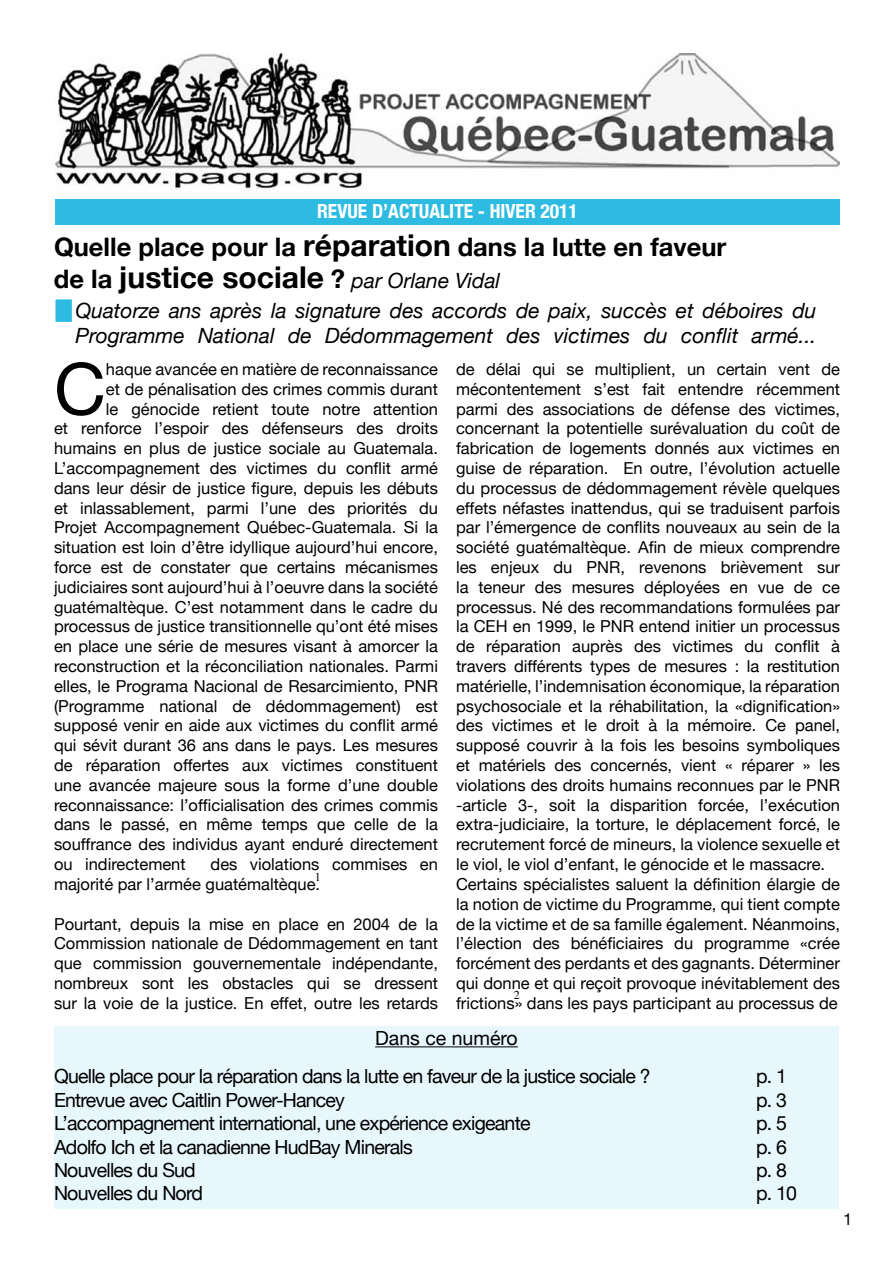
<style>
.page{position:relative;width:893px;height:1263px;background:#fff}
.page>*{position:absolute;margin:0;border:0;box-sizing:border-box;transform-origin:0 0}
.t1{font:72px "Helvetica Neue";color:#000}
.t2{font:700 30px "Helvetica Neue";color:#000}
.t3{font:700 25.5px "Helvetica Neue";color:#000}
.t4{font:italic 21px/25.2px "Helvetica Neue";color:#000}
.t5{font:19.5px/38.4px "Helvetica Neue";letter-spacing:-.04em;color:#000}
.t6{font:700 condensed 19.5px "Helvetica Neue";color:#fff}
.t7{font:16.5px/19.8px "Helvetica Neue";color:#000}
.t8{font:12px "Times";color:#000}
.s1{font-size:30px}
.s2{font-size:25.5px}
.s3{font-weight:400;font-style:italic;font-size:21px}
</style>
<div class="page">
<div style="left:54px;top:1026px;width:785px;height:182px;background:#e8f7fc"></div>
<hr style="left:375px;top:1046px;width:143px;height:1px;background:#000">
<div style="left:55px;top:199px;width:785px;height:25px;background:#2dbbe2"></div>
<img style="left:55px;top:53px;width:784px;height:138px">
<div style="left:54px;top:298px;width:19px;height:25px;background:#2dbbe2;border:2px solid #fff"></div>
<p class="t6" style="left:317px;top:199px;width:262px">REVUE D’ACTUALITE - HIVER 2011</p>
<h3 class="t3" style="left:54px;top:231px;width:674px">Quelle place pour la <span class="s1">réparation</span> dans la lutte en faveur</h3>
<h2 class="t2" style="left:54px;top:259px;width:448px"><span class="s2">de la</span> justice sociale <span class="s2">?</span> <span class="s3">par Orlane Vidal</span></h2>
<p class="t4" style="left:75px;top:297px;width:742px">Quatorze ans après la signature des accords de paix, succès et déboires du<br>Programme National de Dédommagement des victimes du conflit armé...</p>
<h1 class="t1" style="left:54px;top:346px;width:53px">C</h1>
<p class="t7" style="left:106px;top:359px;width:334px">haque avancée en matière de reconnaissance</p>
<p class="t7" style="left:456px;top:359px;width:386px">de délai qui se multiplient, un certain vent de mécontentement s’est fait entendre récemment parmi des associations de défense des victimes, concernant la potentielle surévaluation du coût de fabrication de logements donnés aux victimes en guise de réparation. En outre, l’évolution actuelle du processus de dédommagement révèle quelques effets néfastes inattendus, qui se traduisent parfois par l’émergence de conflits nouveaux au sein de la société guatémaltèque. Afin de mieux comprendre les enjeux du PNR, revenons brièvement sur la teneur des mesures déployées en vue de ce processus. Né des recommandations formulées par la CEH en 1999, le PNR entend initier un processus de réparation auprès des victimes du conflit à travers différents types de mesures : la restitution matérielle, l’indemnisation économique, la réparation psychosociale et la réhabilitation, la «dignification» des victimes et le droit à la mémoire. Ce panel, supposé couvrir à la fois les besoins symboliques et matériels des concernés, vient « réparer » les violations des droits humains reconnues par le PNR -article 3-, soit la disparition forcée, l’exécution extra-judiciaire, la torture, le déplacement forcé, le recrutement forcé de mineurs, la violence sexuelle et le viol, le viol d’enfant, le génocide et le massacre.<br>Certains spécialistes saluent la définition élargie de la notion de victime du Programme, qui tient compte de la victime et de sa famille également. Néanmoins, l’élection des bénéficiaires du programme «crée forcément des perdants et des gagnants. Déterminer qui donne et qui reçoit provoque inévitablement des frictions» dans les pays participant au processus de</p>
<p class="t5" style="left:54px;top:1018px;width:598px;text-indent:321px">Dans ce numéro<br>Quelle place pour la réparation dans la lutte en faveur de la justice sociale ?</p>
<p class="t7" style="left:106px;top:379px;width:334px">et de pénalisation des crimes commis durant</p>
<p class="t7" style="left:106px;top:399px;width:334px">le génocide retient toute notre attention</p>
<p class="t7" style="left:54px;top:418px;width:385px">et renforce l’espoir des défenseurs des droits</p>
<p class="t7" style="left:54px;top:438px;width:386px">humains en plus de justice sociale au Guatemala.</p>
<p class="t7" style="left:54px;top:458px;width:386px">L’accompagnement des victimes du conflit armé</p>
<p class="t7" style="left:54px;top:478px;width:386px">dans leur désir de justice figure, depuis les débuts</p>
<p class="t7" style="left:54px;top:498px;width:386px">et inlassablement, parmi l’une des priorités du</p>
<p class="t7" style="left:54px;top:517px;width:385px">Projet Accompagnement Québec-Guatemala. Si la</p>
<p class="t7" style="left:54px;top:537px;width:386px">situation est loin d’être idyllique aujourd’hui encore,</p>
<p class="t7" style="left:54px;top:557px;width:386px">force est de constater que certains mécanismes</p>
<p class="t7" style="left:54px;top:577px;width:385px">judiciaires sont aujourd’hui à l’oeuvre dans la société</p>
<p class="t7" style="left:54px;top:597px;width:385px">guatémaltèque. C’est notamment dans le cadre du</p>
<p class="t7" style="left:54px;top:616px;width:386px">processus de justice transitionnelle qu’ont été mises</p>
<p class="t7" style="left:54px;top:636px;width:386px">en place une série de mesures visant à amorcer la</p>
<p class="t7" style="left:54px;top:656px;width:386px">reconstruction et la réconciliation nationales. Parmi</p>
<p class="t7" style="left:54px;top:676px;width:386px">elles, le Programa Nacional de Resarcimiento, PNR</p>
<p class="t7" style="left:54px;top:696px;width:385px">(Programme national de dédommagement) est</p>
<p class="t7" style="left:54px;top:715px;width:386px">supposé venir en aide aux victimes du conflit armé</p>
<p class="t7" style="left:54px;top:735px;width:385px">qui sévit durant 36 ans dans le pays. Les mesures</p>
<p class="t7" style="left:54px;top:755px;width:385px">de réparation offertes aux victimes constituent</p>
<p class="t7" style="left:54px;top:775px;width:385px">une avancée majeure sous la forme d’une double</p>
<p class="t7" style="left:54px;top:795px;width:385px">reconnaissance: l’officialisation des crimes commis</p>
<p class="t7" style="left:54px;top:814px;width:386px">dans le passé, en même temps que celle de la</p>
<p class="t7" style="left:54px;top:834px;width:385px">souffrance des individus ayant enduré directement</p>
<p class="t7" style="left:54px;top:854px;width:133px">ou indirectement</p>
<p class="t7" style="left:54px;top:854px;width:385px;text-indent:157px">des violations commises en majorité par l’armée guatémaltèque.</p>
<p class="t7" style="left:54px;top:913px;width:386px;text-align:justify">Pourtant, depuis la mise en place en 2004 de la Commission nationale de Dédommagement en tant que commission gouvernementale indépendante, nombreux sont les obstacles qui se dressent sur la voie de la justice. En effet, outre les retards</p>
<p class="t8" style="left:315px;top:866px;width:7px">1</p>
<p class="t8" style="left:514px;top:983px;width:7px">2</p>
<p class="t5" style="left:756px;top:1057px;width:32px">p. 1</p>
<p class="t5" style="left:54px;top:1080px;width:292px">Entrevue avec Caitlin Power-Hancey</p>
<p class="t5" style="left:756px;top:1080px;width:32px">p. 3</p>
<p class="t5" style="left:54px;top:1104px;width:478px">L’accompagnement international, une expérience exigeante</p>
<p class="t5" style="left:756px;top:1104px;width:32px">p. 5</p>
<p class="t5" style="left:54px;top:1127px;width:360px">Adolfo Ich et la canadienne HudBay Minerals</p>
<p class="t5" style="left:756px;top:1127px;width:32px">p. 6</p>
<p class="t5" style="left:54px;top:1150px;width:143px">Nouvelles du Sud</p>
<p class="t5" style="left:756px;top:1150px;width:32px">p. 8</p>
<p class="t5" style="left:54px;top:1174px;width:150px">Nouvelles du Nord</p>
<p class="t5" style="left:756px;top:1174px;width:42px">p. 10</p>
<p class="t7" style="left:843px;top:1209px;width:11px">1</p>
</div>
